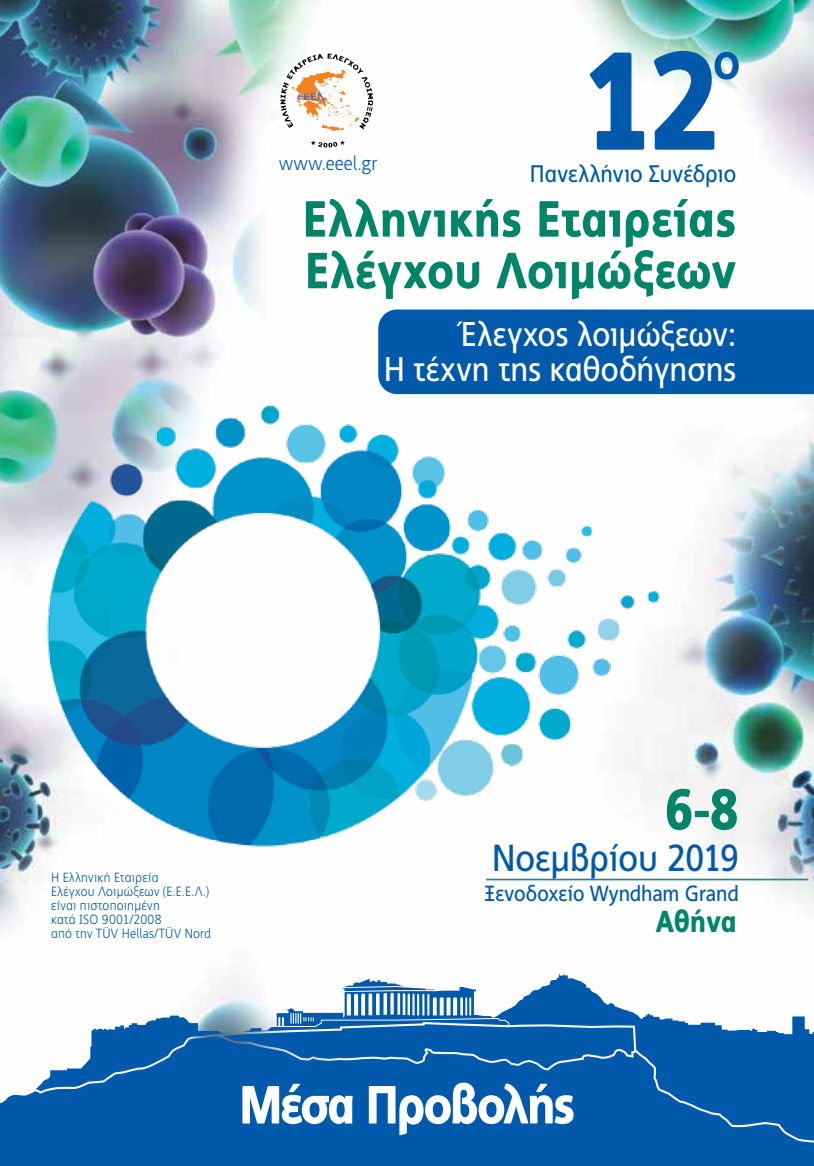
<style>
.page{position:relative;width:814px;height:1166px;background:#fff}
.page>*{position:absolute;margin:0;border:0;box-sizing:border-box;transform-origin:0 0}
.t1{font:900 139.12px "PF Index";color:#0059aa}
.t2{font:900 57.23px "PF Index";color:#008569}
.t3{font:900 53.73px "PF Index";letter-spacing:-.05em;color:#fdfeff}
.t4{font:700 51.45px "PF Index";color:#0059aa}
.t5{font:900 50.75px/51.6px "PF Index";color:#008569}
.t6{font:37.62px "PF Index";letter-spacing:-.005em;color:#0059aa}
.t7{font:34.3px/34.8px "PF Index";letter-spacing:.005em;color:#fff;text-align:right}
.t8{font:900 30.28px "PF Index";letter-spacing:-.01em;color:#008569}
.t9{font:23.97px "PF Index";color:#0059aa}
.t10{font:21.88px "PF Index";letter-spacing:-.005em;color:#0059aa}
.t11{font:300 19.6px "PF Index";color:#0059aa}
.t12{font:300 13.3px/14.2px "PF Index";letter-spacing:.02em;color:#0059aa}
</style>
<div class="page">
<img style="left:0;top:0;width:814px;height:929px">
<svg style="left:0;top:974px;width:814px;height:192px;fill:#0059aa"></svg>
<div style="left:378px;top:309px;width:436px;height:85px;background:#0059aa"></div>
<div style="left:278px;top:52px;width:98px;height:98px;background:#fff;border-radius:50%"></div>
<img style="left:329px;top:129px;width:15px;height:2px">
<svg style="left:311px;top:140px;width:34px;height:8px"></svg>
<svg style="left:280px;top:54px;width:93px;height:75px"></svg>
<hr style="left:486px;top:879px;width:322px;height:1px;background:#1f8989">
<img style="left:28px;top:403px;width:632px;height:455px">
<h3 class="t11" style="left:279px;top:152px;width:100px">www.eeel.gr</h3>
<h1 class="t1" style="left:580px;top:20px;width:142px">12</h1>
<h3 class="t4" style="left:712px;top:31px;width:29px">o</h3>
<h3 class="t9" style="left:530px;top:160px;width:208px">Πανελλήνιο Συνέδριο</h3>
<h3 class="t5" style="left:302px;top:193px;width:435px">Ελληνικής Εταιρείας<br>Ελέγχου Λοιµώξεων</h3>
<h3 class="t7" style="left:384px;top:317px;width:354px">Έλεγχος λοιμώξεων:<br>Η τέχνη της καθοδήγησης</h3>
<p class="t12" style="left:51px;top:870px;width:161px">Η Ελληνική Εταιρεία<br>Ελέγχου Λοιµώξεων (Ε.Ε.Ε.Λ.) είναι πιστοποιηµένη<br>κατά ISO 9001/2008<br>από την TÜV Hellas/TÜV Nord</p>
<h2 class="t2" style="left:664px;top:776px;width:76px">6-8</h2>
<h3 class="t6" style="left:492px;top:837px;width:248px">Νοεµβρίου 2019</h3>
<h3 class="t8" style="left:655px;top:904px;width:83px">Αθήνα</h3>
<h3 class="t10" style="left:484px;top:880px;width:256px">Ξενοδοχείο Wyndham Grand</h3>
<h3 class="t3" style="left:238px;top:1073px;width:338px">Μέσα Προβολής</h3>
</div>
